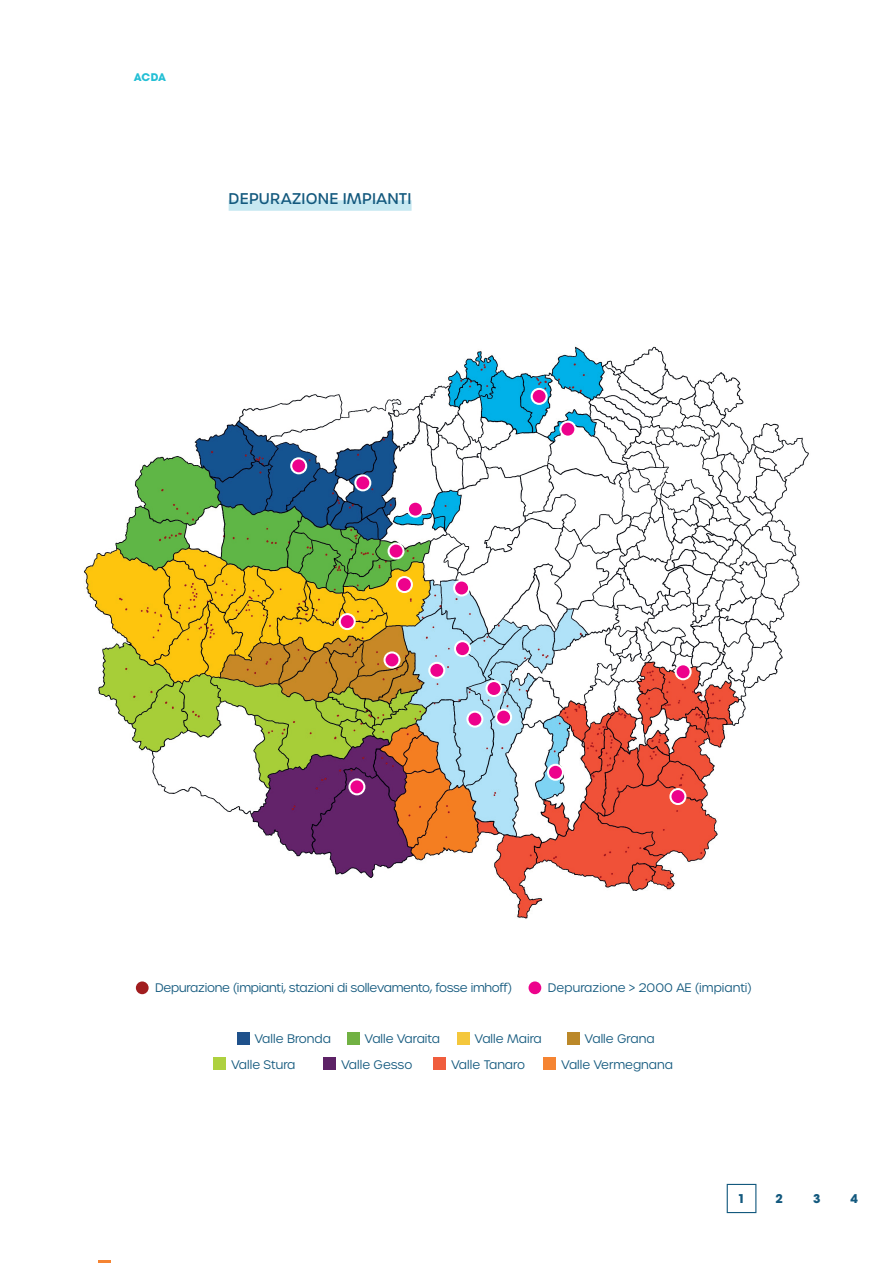
<style>
.page{position:relative;width:893px;height:1263px;background:#fff}
.page>*{position:absolute;margin:0;border:0;box-sizing:border-box;transform-origin:0 0}
.t1{font:500 15px "Urbane";letter-spacing:.015em;color:#13597e}
.t2{font:300 12px "Urbane";color:#13597e}
.t3{font:300 12px "Urbane";letter-spacing:-.02em;color:#13597e}
.t4{font:700 12px "ITC Avant Garde Pro";color:#13597e}
.t5{font:700 10.5px "ITC Avant Garde Pro";color:#23bfd5}
</style>
<div class="page">
<div style="left:727px;top:1184px;width:29px;height:29px;border:1px solid #13597e"></div>
<svg style="left:98px;top:1261px;width:13px;height:2px"></svg>
<div style="left:136px;top:981px;width:13px;height:13px;background:#a11d1f;border-radius:50%"></div>
<div style="left:529px;top:981px;width:12px;height:13px;background:#ed028c;border-radius:50%"></div>
<div style="left:229px;top:200px;width:183px;height:11px;background:#c6e8f1"></div>
<div style="left:237px;top:1032px;width:13px;height:13px;background:#1f518b"></div>
<div style="left:457px;top:1032px;width:13px;height:13px;background:#f4c73c"></div>
<div style="left:347px;top:1032px;width:13px;height:13px;background:#71b143"></div>
<div style="left:567px;top:1032px;width:13px;height:13px;background:#bb8829"></div>
<div style="left:213px;top:1057px;width:13px;height:13px;background:#aed13f"></div>
<div style="left:433px;top:1057px;width:13px;height:13px;background:#f05d3d"></div>
<div style="left:323px;top:1057px;width:13px;height:13px;background:#5d2266"></div>
<div style="left:543px;top:1057px;width:13px;height:13px;background:#f58432"></div>
<img style="left:84px;top:346px;width:725px;height:573px">
<div style="left:532px;top:389px;width:15px;height:15px;background:#ed028c;border-radius:50%"></div>
<div style="left:531px;top:388px;width:17px;height:17px;border:2px solid #fff;border-radius:50%"></div>
<div style="left:560px;top:422px;width:15px;height:15px;background:#ed028c;border-radius:50%"></div>
<div style="left:559px;top:421px;width:17px;height:17px;border:2px solid #fff;border-radius:50%"></div>
<div style="left:291px;top:458px;width:15px;height:15px;background:#ed028c;border-radius:50%"></div>
<div style="left:290px;top:457px;width:17px;height:17px;border:2px solid #fff;border-radius:50%"></div>
<div style="left:355px;top:475px;width:15px;height:15px;background:#ed028c;border-radius:50%"></div>
<div style="left:354px;top:474px;width:17px;height:17px;border:2px solid #fff;border-radius:50%"></div>
<div style="left:408px;top:502px;width:15px;height:15px;background:#ed028c;border-radius:50%"></div>
<div style="left:407px;top:501px;width:17px;height:17px;border:2px solid #fff;border-radius:50%"></div>
<div style="left:389px;top:543px;width:15px;height:15px;background:#ed028c;border-radius:50%"></div>
<div style="left:388px;top:542px;width:17px;height:17px;border:2px solid #fff;border-radius:50%"></div>
<div style="left:397px;top:577px;width:15px;height:15px;background:#ed028c;border-radius:50%"></div>
<div style="left:396px;top:576px;width:17px;height:17px;border:2px solid #fff;border-radius:50%"></div>
<div style="left:340px;top:614px;width:15px;height:15px;background:#ed028c;border-radius:50%"></div>
<div style="left:339px;top:613px;width:17px;height:17px;border:2px solid #fff;border-radius:50%"></div>
<div style="left:385px;top:652px;width:14px;height:15px;background:#ed028c;border-radius:50%"></div>
<div style="left:383px;top:651px;width:17px;height:17px;border:2px solid #fff;border-radius:50%"></div>
<div style="left:429px;top:663px;width:15px;height:15px;background:#ed028c;border-radius:50%"></div>
<div style="left:428px;top:662px;width:17px;height:17px;border:2px solid #fff;border-radius:50%"></div>
<div style="left:349px;top:779px;width:15px;height:15px;background:#ed028c;border-radius:50%"></div>
<div style="left:348px;top:778px;width:17px;height:17px;border:2px solid #fff;border-radius:50%"></div>
<div style="left:455px;top:641px;width:15px;height:15px;background:#ed028c;border-radius:50%"></div>
<div style="left:454px;top:640px;width:17px;height:17px;border:2px solid #fff;border-radius:50%"></div>
<div style="left:486px;top:681px;width:15px;height:15px;background:#ed028c;border-radius:50%"></div>
<div style="left:485px;top:680px;width:17px;height:17px;border:2px solid #fff;border-radius:50%"></div>
<div style="left:467px;top:712px;width:15px;height:15px;background:#ed028c;border-radius:50%"></div>
<div style="left:466px;top:711px;width:17px;height:17px;border:2px solid #fff;border-radius:50%"></div>
<div style="left:496px;top:710px;width:15px;height:15px;background:#ed028c;border-radius:50%"></div>
<div style="left:495px;top:709px;width:17px;height:17px;border:2px solid #fff;border-radius:50%"></div>
<div style="left:548px;top:765px;width:15px;height:15px;background:#ed028c;border-radius:50%"></div>
<div style="left:547px;top:764px;width:17px;height:17px;border:2px solid #fff;border-radius:50%"></div>
<div style="left:670px;top:789px;width:15px;height:15px;background:#ed028c;border-radius:50%"></div>
<div style="left:669px;top:788px;width:17px;height:17px;border:2px solid #fff;border-radius:50%"></div>
<div style="left:676px;top:664px;width:15px;height:15px;background:#ed028c;border-radius:50%"></div>
<div style="left:675px;top:663px;width:17px;height:17px;border:2px solid #fff;border-radius:50%"></div>
<div style="left:454px;top:580px;width:15px;height:15px;background:#ed028c;border-radius:50%"></div>
<div style="left:453px;top:579px;width:17px;height:17px;border:2px solid #fff;border-radius:50%"></div>
<p class="t5" style="left:134px;top:70px;width:34px">ACDA</p>
<p class="t1" style="left:229px;top:189px;width:184px">DEPURAZIONE IMPIANTI</p>
<p class="t3" style="left:155px;top:980px;width:358px">Depurazione (impianti, stazioni di sollevamento, fosse imhoff)</p>
<p class="t2" style="left:548px;top:980px;width:205px">Depurazione &gt; 2000 AE (impianti)</p>
<p class="t2" style="left:255px;top:1031px;width:78px">Valle Bronda</p>
<p class="t2" style="left:365px;top:1031px;width:77px">Valle Varaita</p>
<p class="t2" style="left:475px;top:1031px;width:68px">Valle Maira</p>
<p class="t2" style="left:585px;top:1031px;width:71px">Valle Grana</p>
<p class="t2" style="left:231px;top:1056px;width:66px">Valle Stura</p>
<p class="t2" style="left:341px;top:1056px;width:72px">Valle Gesso</p>
<p class="t2" style="left:452px;top:1056px;width:75px">Valle Tanaro</p>
<p class="t2" style="left:562px;top:1056px;width:113px">Valle Vermegnana</p>
<p class="t4" style="left:738px;top:1190px;width:9px">1</p>
<p class="t4" style="left:775px;top:1190px;width:9px">2</p>
<p class="t4" style="left:813px;top:1190px;width:9px">3</p>
<p class="t4" style="left:851px;top:1190px;width:9px">4</p>
</div>
